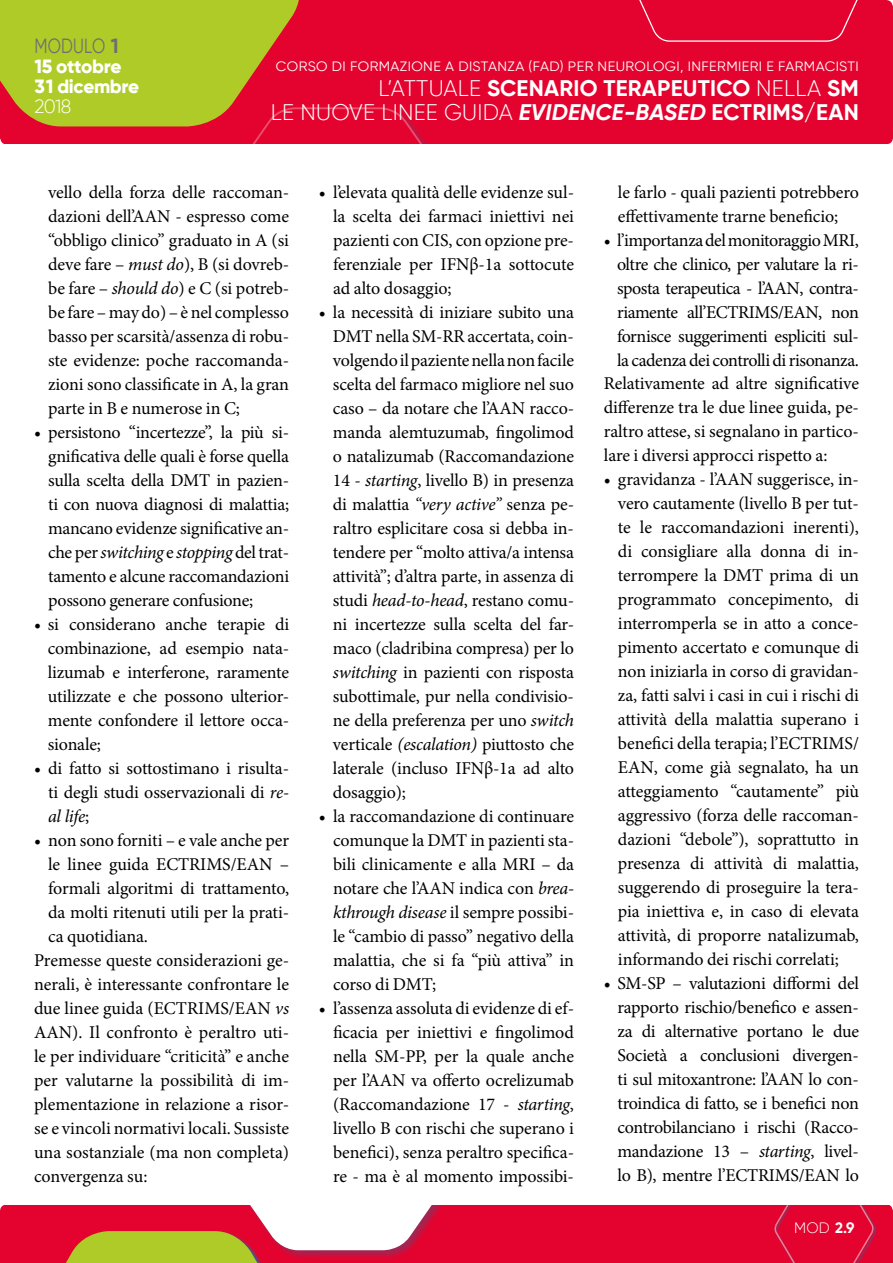
<style>
.page{position:relative;width:893px;height:1263px;background:#fff}
.page>*{position:absolute;margin:0;border:0;box-sizing:border-box;transform-origin:0 0}
.t1{font:700 22.5px/24px "Gilroy";letter-spacing:.01em;color:#fff;text-align:right}
.t2{font:20.4px "Gilroy";letter-spacing:.01em;color:#706f6f;scale:.8 1}
.t3{font:800 19.05px/19.8px "Gilroy";letter-spacing:-.02em;color:#fff}
.t4{font:300 19.05px "Gilroy";color:#fff}
.t5{font:18px/24px "Minion Pro";letter-spacing:-.01em;color:#000;text-align:justify}
.t6{font:300 15px "Gilroy";color:#fff}
.t7{font:13.5px "Gilroy";letter-spacing:.03em;color:#fff;scale:1.05 1}
.s1{font-weight:700}
.s2{font-weight:300}
.s3{font-style:italic}
</style>
<div class="page">
<div style="left:0;top:0;width:893px;height:145px;background:#e4032e;border-radius:7px"></div>
<svg style="left:639px;top:0;width:254px;height:42px"></svg>
<div style="left:0;top:1205px;width:893px;height:58px;background:#e4032e"></div>
<svg style="left:0;top:0;width:455px;height:145px"></svg>
<svg style="left:7px;top:1205px;width:451px;height:58px"></svg>
<svg style="left:874px;top:1205px;width:3px;height:58px"></svg>
<svg style="left:774px;top:1205px;width:100px;height:58px;background:#e10832"></svg>
<p class="t2" style="left:34px;top:34px;width:107px">MODULO <span class="s1">1</span></p>
<p class="t3" style="left:34px;top:57px;width:106px">15 ottobre<br>31 dicembre</p>
<p class="t4" style="left:34px;top:95px;width:38px">2018</p>
<p class="t7" style="left:276px;top:58px;width:557px">CORSO DI FORMAZIONE A DISTANZA (FAD) PER NEUROLOGI, INFERMIERI E FARMACISTI</p>
<p class="t1" style="left:271px;top:76px;width:589px"><span class="s2">L’ATTUALE</span> SCENARIO TERAPEUTICO <span class="s2">NELLA</span> SM<br><span class="s2">LE NUOVE LINEE GUIDA</span> <span class="s3">EVIDENCE-BASED</span> ECTRIMS/EAN</p>
<p class="t5" style="left:48px;top:180px;width:243px">vello della forza delle raccoman&shy;dazioni dell’AAN - espresso come “obbligo clinico” graduato in A (si deve fare – <span class="s3">must do</span>), B (si dovreb&shy;be fare – <span class="s3">should do</span>) e C (si potreb&shy;be fare – may do) – è nel complesso basso per scarsità/assenza di robu&shy;ste evidenze: poche raccomanda&shy;zioni sono classificate in A, la gran parte in B e numerose in C;</p>
<p class="t5" style="left:48px;top:420px;width:243px;text-indent:-14px">• persistono “incertezze”, la più si&shy;gnificativa delle quali è forse quella sulla scelta della DMT in pazien&shy;ti con nuova diagnosi di malattia; mancano evidenze significative an&shy;che per <span class="s3">switching</span> e <span class="s3">stopping</span> del trat&shy;tamento e alcune raccomandazioni possono generare confusione;</p>
<p class="t5" style="left:48px;top:612px;width:243px;text-indent:-14px">• si considerano anche terapie di combinazione, ad esempio nata&shy;lizumab e interferone, raramente utilizzate e che possono ulterior&shy;mente confondere il lettore occa&shy;sionale;</p>
<p class="t5" style="left:48px;top:756px;width:243px;text-indent:-14px">• di fatto si sottostimano i risulta&shy;ti degli studi osservazionali di <span class="s3">re&shy;al life</span>;</p>
<p class="t5" style="left:34px;top:828px;width:257px">• non sono forniti – e vale anche per</p>
<p class="t5" style="left:48px;top:852px;width:243px">le linee guida ECTRIMS/EAN –</p>
<p class="t5" style="left:48px;top:876px;width:243px">formali algoritmi di trattamento,</p>
<p class="t5" style="left:48px;top:900px;width:243px">da molti ritenuti utili per la prati-</p>
<p class="t5" style="left:48px;top:924px;width:101px">ca quotidiana.</p>
<p class="t5" style="left:34px;top:948px;width:257px">Premesse queste considerazioni ge-</p>
<p class="t5" style="left:34px;top:972px;width:257px">nerali, è interessante confrontare le</p>
<p class="t5" style="left:34px;top:996px;width:257px">due linee guida (ECTRIMS/EAN <span class="s3">vs</span></p>
<p class="t5" style="left:34px;top:1020px;width:257px">AAN). Il confronto è peraltro uti-</p>
<p class="t5" style="left:34px;top:1044px;width:257px">le per individuare “criticità” e anche</p>
<p class="t5" style="left:34px;top:1068px;width:257px">per valutarne la possibilità di im-</p>
<p class="t5" style="left:34px;top:1092px;width:257px">plementazione in relazione a risor-</p>
<p class="t5" style="left:34px;top:1116px;width:257px">se e vincoli normativi locali. Sussiste</p>
<p class="t5" style="left:34px;top:1140px;width:257px">una sostanziale (ma non completa)</p>
<p class="t5" style="left:34px;top:1164px;width:115px">convergenza su:</p>
<p class="t5" style="left:333px;top:180px;width:243px;text-indent:-14px">• l’elevata qualità delle evidenze sul&shy;la scelta dei farmaci iniettivi nei pazienti con CIS, con opzione pre&shy;ferenziale per IFNβ-1a sottocute ad alto dosaggio;</p>
<p class="t5" style="left:333px;top:300px;width:243px;text-indent:-14px">• la necessità di iniziare subito una DMT nella SM-RR accertata, coin&shy;volgendo il paziente nella non facile scelta del farmaco migliore nel suo caso – da notare che l’AAN racco&shy;manda alemtuzumab, fingolimod o natalizumab (Raccomandazione 14 - <span class="s3">starting</span>, livello B) in presenza di malattia <span class="s3">“very active”</span> senza pe&shy;raltro esplicitare cosa si debba in&shy;tendere per “molto attiva/a intensa attività”; d’altra parte, in assenza di studi <span class="s3">head-to-head</span>, restano comu&shy;ni incertezze sulla scelta del far&shy;maco (cladribina compresa) per lo <span class="s3">switching</span> in pazienti con risposta subottimale, pur nella condivisio&shy;ne della preferenza per uno <span class="s3">switch </span>verticale <span class="s3">(escalation)</span> piuttosto che laterale (incluso IFNβ-1a ad alto dosaggio);</p>
<p class="t5" style="left:333px;top:804px;width:243px;text-indent:-14px">• la raccomandazione di continuare comunque la DMT in pazienti sta&shy;bili clinicamente e alla MRI – da notare che l’AAN indica con <span class="s3">brea&shy;kthrough disease</span> il sempre possibi&shy;le “cambio di passo” negativo della malattia, che si fa “più attiva” in corso di DMT;</p>
<p class="t5" style="left:333px;top:996px;width:243px;text-indent:-14px">• l’assenza assoluta di evidenze di ef&shy;ficacia per iniettivi e fingolimod nella SM-PP, per la quale anche per l’AAN va offerto ocrelizumab (Raccomandazione 17 - <span class="s3">starting</span>, livello B con rischi che superano i benefici), senza peraltro specifica&shy;re - ma è al momento impossibi-</p>
<p class="t5" style="left:618px;top:180px;width:243px">le farlo - quali pazienti potrebbero effettivamente trarne beneficio;</p>
<p class="t5" style="left:604px;top:228px;width:257px">• l’importanza del monitoraggio MRI,</p>
<p class="t5" style="left:617px;top:252px;width:243px">oltre che clinico, per valutare la ri-</p>
<p class="t5" style="left:617px;top:276px;width:243px">sposta terapeutica - l’AAN, contra-</p>
<p class="t5" style="left:617px;top:300px;width:243px">riamente all’ECTRIMS/EAN, non</p>
<p class="t5" style="left:617px;top:324px;width:243px">fornisce suggerimenti espliciti sul-</p>
<p class="t5" style="left:617px;top:348px;width:243px">la cadenza dei controlli di risonanza.</p>
<p class="t5" style="left:604px;top:372px;width:257px">Relativamente ad altre significative</p>
<p class="t5" style="left:604px;top:396px;width:257px">differenze tra le due linee guida, pe-</p>
<p class="t5" style="left:604px;top:420px;width:257px">raltro attese, si segnalano in partico-</p>
<p class="t5" style="left:604px;top:444px;width:225px">lare i diversi approcci rispetto a:</p>
<p class="t5" style="left:618px;top:468px;width:243px;text-indent:-14px">• gravidanza - l’AAN suggerisce, in&shy;vero cautamente (livello B per tut&shy;te le raccomandazioni inerenti), di consigliare alla donna di in&shy;terrompere la DMT prima di un programmato concepimento, di interromperla se in atto a conce&shy;pimento accertato e comunque di non iniziarla in corso di gravidan&shy;za, fatti salvi i casi in cui i rischi di attività della malattia superano i benefici della terapia; l’ECTRIMS/ EAN, come già segnalato, ha un atteggiamento “cautamente” più aggressivo (forza delle raccoman&shy;dazioni “debole”), soprattutto in presenza di attività di malattia, suggerendo di proseguire la tera&shy;pia iniettiva e, in caso di elevata attività, di proporre natalizumab, informando dei rischi correlati;</p>
<p class="t5" style="left:617px;top:972px;width:243px;text-indent:-14px">• SM-SP – valutazioni difformi del rapporto rischio/benefico e assen&shy;za di alternative portano le due Società a conclusioni divergen&shy;ti sul mitoxantrone: l’AAN lo con&shy;troindica di fatto, se i benefici non controbilanciano i rischi (Racco&shy;mandazione 13 – <span class="s3">starting</span>, livel&shy;lo B), mentre l’ECTRIMS/EAN lo</p>
<p class="t6" style="left:794px;top:1219px;width:62px">MOD <span class="s1">2.9</span></p>
</div>
